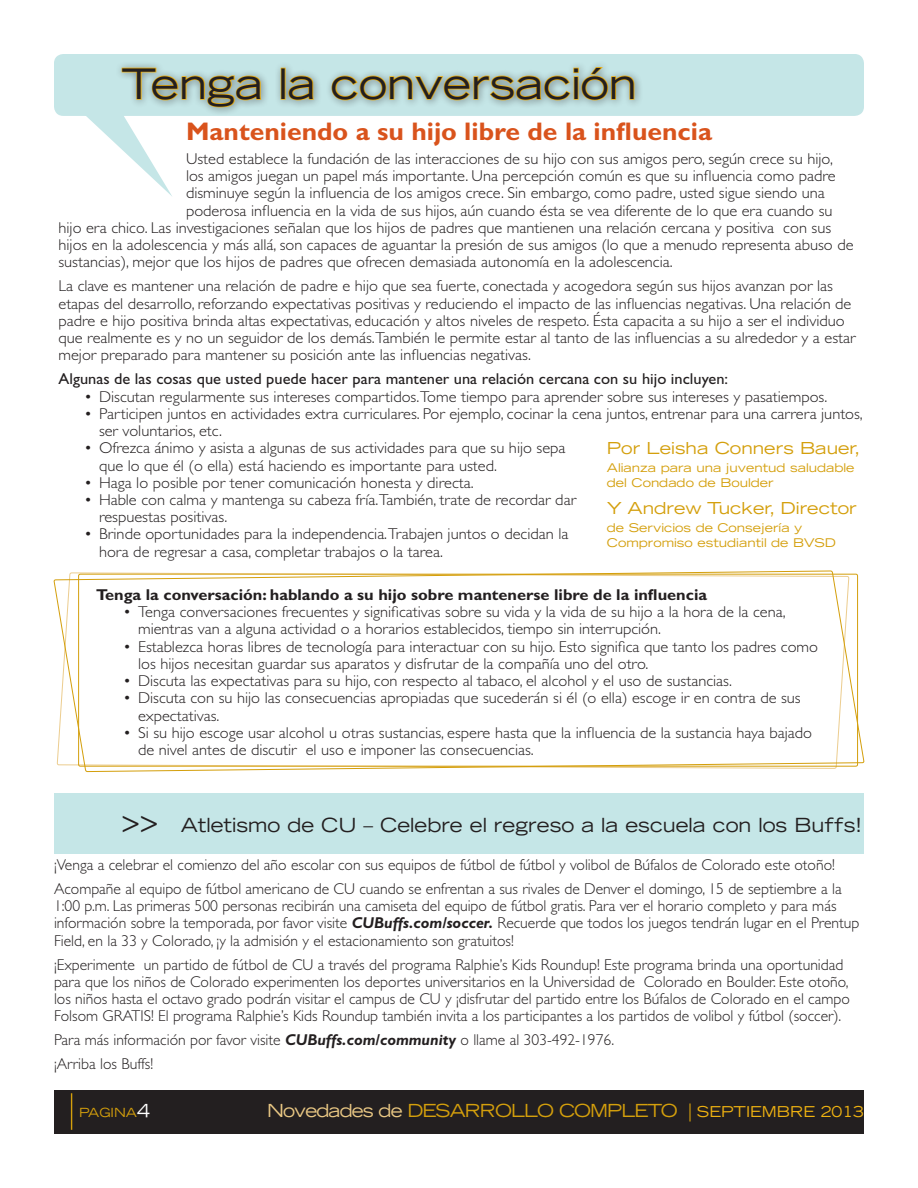
<style>
.page{position:relative;width:918px;height:1188px;background:#fff}
.page>*{position:absolute;margin:0;border:0;box-sizing:border-box;transform-origin:0 0}
.t1{font:expanded 42px "Trade Gothic LT Std";color:#231f20}
.t2{font:700 25.5px "Gill Sans Std";color:#d9531c;scale:1.04 1}
.t3{font:expanded 19.5px "Trade Gothic LT Std";color:#231f20}
.t4{font:expanded 18px "Trade Gothic LT Std";letter-spacing:-.05em;color:#d49f0c}
.t5{font:expanded 16.5px "Trade Gothic LT Std";color:#d49f0c;scale:1.04 1}
.t6{font:300 15.75px/17.2px "Gill Sans Std";color:#231f20;scale:1.04 1}
.t7{font:300 15.75px/17.2px "Gill Sans Std";color:#231f20}
.t8{font:15.75px "Gill Sans Std";color:#231f20;scale:1.04 1}
.t9{font:700 15.75px "Gill Sans Std";color:#231f20;scale:1.04 1}
.t10{font:expanded 12.6px "Trade Gothic LT Std";color:#d49f0c}
.t11{font:expanded 12px/15px "Trade Gothic LT Std";color:#d49f0c;scale:1.04 1}
.s1{font-size:31.5px}
.s2{font-weight:700;font-style:italic}
.s3{font-size:18px;color:#fff}
.s4{color:#eac884}
.s5{font-size:15px;color:#efb211}
</style>
<div class="page">
<div style="left:54px;top:1090px;width:810px;height:44px;background:#231f20"></div>
<hr style="left:71px;top:1093px;width:1px;height:37px;background:#d49f0c">
<div style="left:54px;top:54px;width:810px;height:62px;background:#c5e6e7;border-radius:9px"></div>
<div style="left:115px;top:60px;width:528px;height:57px;background:#231f20;opacity:.5"></div>
<div style="left:281px;top:68px;width:5px;height:32px;border:2px solid #efb211"></div>
<svg style="left:288px;top:75px;width:27px;height:26px"></svg>
<svg style="left:331px;top:66px;width:304px;height:35px"></svg>
<svg style="left:86px;top:67px;width:176px;height:129px"></svg>
<svg style="left:54px;top:570px;width:810px;height:203px"></svg>
<div style="left:78px;top:574px;width:780px;height:192px;border:1px solid #d49f0c;border-radius:2px"></div>
<div style="left:54px;top:793px;width:810px;height:60px;background:#c5e6e7"></div>
<h1 class="t1" style="left:122px;top:56px;width:517px">Tenga la conversación</h1>
<h2 class="t2" style="left:186px;top:116px;width:507px">Manteniendo a su hijo libre de la influencia</h2>
<p class="t6" style="left:186px;top:150px;width:624px">Usted establece la fundación de las interacciones de su hijo con sus amigos pero, según crece su hijo,</p>
<p class="t6" style="left:186px;top:167px;width:626px">los amigos juegan un papel más importante. Una percepción común es que su influencia como padre</p>
<p class="t6" style="left:186px;top:185px;width:616px">disminuye según la influencia de los amigos crece. Sin embargo, como padre, usted sigue siendo una</p>
<p class="t6" style="left:186px;top:202px;width:623px">poderosa influencia en la vida de sus hijos, aún cuando ésta se vea diferente de lo que era cuando su</p>
<p class="t6" style="left:58px;top:219px;width:745px">hijo era chico. Las investigaciones señalan que los hijos de padres que mantienen una relación cercana y positiva con sus</p>
<p class="t6" style="left:58px;top:236px;width:766px">hijos en la adolescencia y más allá, son capaces de aguantar la presión de sus amigos (lo que a menudo representa abuso de</p>
<p class="t6" style="left:58px;top:254px;width:592px">sustancias), mejor que los hijos de padres que ofrecen demasiada autonomía en la adolescencia.</p>
<p class="t6" style="left:58px;top:278px;width:768px">La clave es mantener una relación de padre e hijo que sea fuerte, conectada y acogedora según sus hijos avanzan por las etapas del desarrollo, reforzando expectativas positivas y reduciendo el impacto de las influencias negativas. Una relación de padre e hijo positiva brinda altas expectativas, educación y altos niveles de respeto. Ésta capacita a su hijo a ser el individuo que realmente es y no un seguidor de los demás.También le permite estar al tanto de las influencias a su alrededor y a estar mejor preparado para mantener su posición ante las influencias negativas.</p>
<p class="t8" style="left:58px;top:370px;width:645px">Algunas de las cosas que usted puede hacer para mantener una relación cercana con su hijo incluyen:</p>
<p class="t6" style="left:84px;top:388px;width:716px">• Discutan regularmente sus intereses compartidos.Tome tiempo para aprender sobre sus intereses y pasatiempos.</p>
<p class="t6" style="left:99px;top:405px;width:736px;text-indent:-15px">• Participen juntos en actividades extra curriculares. Por ejemplo, cocinar la cena juntos, entrenar para una carrera juntos, ser voluntarios, etc.</p>
<p class="t6" style="left:99px;top:440px;width:450px;text-indent:-15px">• Ofrezca ánimo y asista a algunas de sus actividades para que su hijo sepa que lo que él (o ella) está haciendo es importante para usted.</p>
<p class="t6" style="left:84px;top:474px;width:376px">• Haga lo posible por tener comunicación honesta y directa.</p>
<p class="t6" style="left:99px;top:491px;width:460px;text-indent:-15px">• Hable con calma y mantenga su cabeza fría.También, trate de recordar dar respuestas positivas.</p>
<p class="t6" style="left:99px;top:526px;width:453px;text-indent:-15px">• Brinde oportunidades para la independencia.Trabajen juntos o decidan la hora de regresar a casa, completar trabajos o la tarea.</p>
<p class="t9" style="left:96px;top:585px;width:589px">Tenga la conversación: hablando a su hijo sobre mantenerse libre de la influencia</p>
<p class="t6" style="left:138px;top:603px;width:624px;text-indent:-15px">• Tenga conversaciones frecuentes y significativas sobre su vida y la vida de su hijo a la hora de la cena, mientras van a alguna actividad o a horarios establecidos, tiempo sin interrupción.</p>
<p class="t6" style="left:138px;top:638px;width:655px;text-indent:-15px">• Establezca horas libres de tecnología para interactuar con su hijo. Esto significa que tanto los padres como los hijos necesitan guardar sus aparatos y disfrutar de la compañía uno del otro.</p>
<p class="t6" style="left:123px;top:672px;width:587px">• Discuta las expectativas para su hijo, con respecto al tabaco, el alcohol y el uso de sustancias.</p>
<p class="t6" style="left:138px;top:690px;width:639px;text-indent:-15px">• Discuta con su hijo las consecuencias apropiadas que sucederán si él (o ella) escoge ir en contra de sus expectativas.</p>
<p class="t6" style="left:138px;top:724px;width:650px;text-indent:-15px">• Si su hijo escoge usar alcohol u otras sustancias, espere hasta que la influencia de la sustancia haya bajado de nivel antes de discutir el uso e imponer las consecuencias.</p>
<p class="t5" style="left:607px;top:437px;width:245px">Por Leisha Conners Bauer,</p>
<p class="t11" style="left:607px;top:460px;width:240px">Alianza para una juventud saludable del Condado de Boulder</p>
<p class="t5" style="left:607px;top:497px;width:242px">Y Andrew Tucker, Director</p>
<p class="t11" style="left:607px;top:520px;width:211px">de Servicios de Consejería y<br>Compromiso estudiantil de BVSD</p>
<p class="t3" style="left:122px;top:812px;width:742px"><span class="s1">&gt;&gt;</span> Atletismo de CU – Celebre el regreso a la escuela con los Buffs!</p>
<p class="t7" style="left:54px;top:853px;width:789px;line-height:24px">¡Venga a celebrar el comienzo del año escolar con sus equipos de fútbol de fútbol y volibol de Búfalos de Colorado este otoño!<br>Acompañe al equipo de fútbol americano de CU cuando se enfrentan a sus rivales de Denver el domingo, 15 de septiembre a la</p>
<p class="t7" style="left:54px;top:897px;width:807px">1:00 p.m. Las primeras 500 personas recibirán una camiseta del equipo de fútbol gratis. Para ver el horario completo y para más información sobre la temporada, por favor visite <span class="s2">CUBuffs.com/soccer.</span> Recuerde que todos los juegos tendrán lugar en el Prentup<br>Field, en la 33 y Colorado, ¡y la admisión y el estacionamiento son gratuitos!</p>
<p class="t7" style="left:54px;top:956px;width:797px">¡Experimente un partido de fútbol de CU a través del programa Ralphie’s Kids Roundup! Este programa brinda una oportunidad para que los niños de Colorado experimenten los deportes universitarios en la Universidad de Colorado en Boulder. Este otoño, los niños hasta el octavo grado podrán visitar el campus de CU y ¡disfrutar del partido entre los Búfalos de Colorado en el campo Folsom GRATIS! El programa Ralphie’s Kids Roundup también invita a los participantes a los partidos de volibol y fútbol (soccer).</p>
<p class="t7" style="left:54px;top:1028px;width:562px;line-height:24px">Para más información por favor visite <span class="s2">CUBuffs.com/community</span> o llame al 303-492-1976. ¡Arriba los Buffs!</p>
<p class="t10" style="left:79px;top:1105px;width:73px">PAGINA<span class="s3">4</span></p>
<p class="t4" style="left:267px;top:1099px;width:598px"><span class="s4">Novedades de</span> desarrollo completo | <span class="s5">septiemb re 2013</span></p>
</div>
